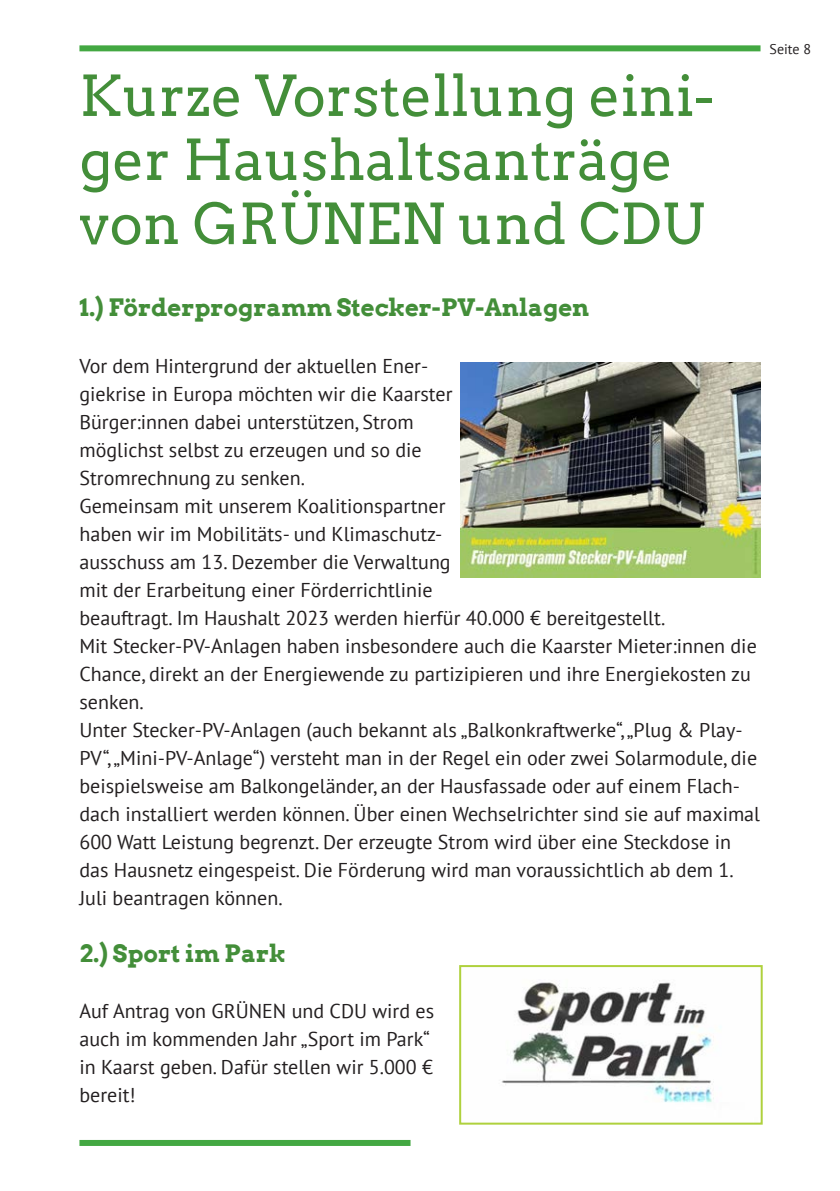
<style>
.page{position:relative;width:840px;height:1191px;background:#fff}
.page>*{position:absolute;margin:0;border:0;box-sizing:border-box;transform-origin:0 0}
.t1{font:56px/64px "Arvo";color:#438e39}
.t2{font:700 24px "Arvo";color:#438e39}
.t3{font:20px/28px "PT Sans";color:#231f20}
.t4{font:14px "PT Sans";color:#231f20}
</style>
<div class="page">
<div style="left:79px;top:45px;width:681px;height:6px;background:#43a842"></div>
<div style="left:79px;top:1140px;width:331px;height:6px;background:#43a842"></div>
<img style="left:460px;top:363px;width:300px;height:214px">
<img style="left:501px;top:980px;width:213px;height:123px">
<div style="left:459px;top:965px;width:303px;height:159px;border:2px solid #afd13d"></div>
<h1 class="t1" style="left:79px;top:64px;width:636px">Kurze Vorstellung eini&shy;ger Haushaltsanträge von GRÜNEN und CDU</h1>
<p class="t4" style="left:769px;top:40px;width:43px">Seite 8</p>
<p class="t2" style="left:79px;top:292px;width:511px">1.) Förderprogramm Stecker-PV-Anlagen</p>
<p class="t3" style="left:79px;top:351px;width:681px">Vor dem Hintergrund der aktuellen Ener-<br>giekrise in Europa möchten wir die Kaarster<br>Bürger:innen dabei unterstützen, Strom<br>möglichst selbst zu erzeugen und so die<br>Stromrechnung zu senken.<br>Gemeinsam mit unserem Koalitionspartner<br>haben wir im Mobilitäts- und Klimaschutz-<br>ausschuss am 13. Dezember die Verwaltung<br>mit der Erarbeitung einer Förderrichtlinie<br>beauftragt. Im Haushalt 2023 werden hierfür 40.000 € bereitgestellt.<br>Mit Stecker-PV-Anlagen haben insbesondere auch die Kaarster Mieter:innen die Chance, direkt an der Energiewende zu partizipieren und ihre Energiekosten zu senken.<br>Unter Stecker-PV-Anlagen (auch bekannt als „Balkonkraftwerke“, „Plug &amp; Play-PV“, „Mini-PV-Anlage“) versteht man in der Regel ein oder zwei Solarmodule, die beispielsweise am Balkongeländer, an der Hausfassade oder auf einem Flach&shy;dach installiert werden können. Über einen Wechselrichter sind sie auf maximal 600 Watt Leistung begrenzt. Der erzeugte Strom wird über eine Steckdose in das Hausnetz eingespeist. Die Förderung wird man voraussichtlich ab dem 1.<br>Juli beantragen können.</p>
<p class="t2" style="left:79px;top:937px;width:208px">2.) Sport im Park</p>
<p class="t3" style="left:79px;top:996px;width:356px">Auf Antrag von GRÜNEN und CDU wird es auch im kommenden Jahr „Sport im Park“ in Kaarst geben. Dafür stellen wir 5.000 € bereit!</p>
</div>
